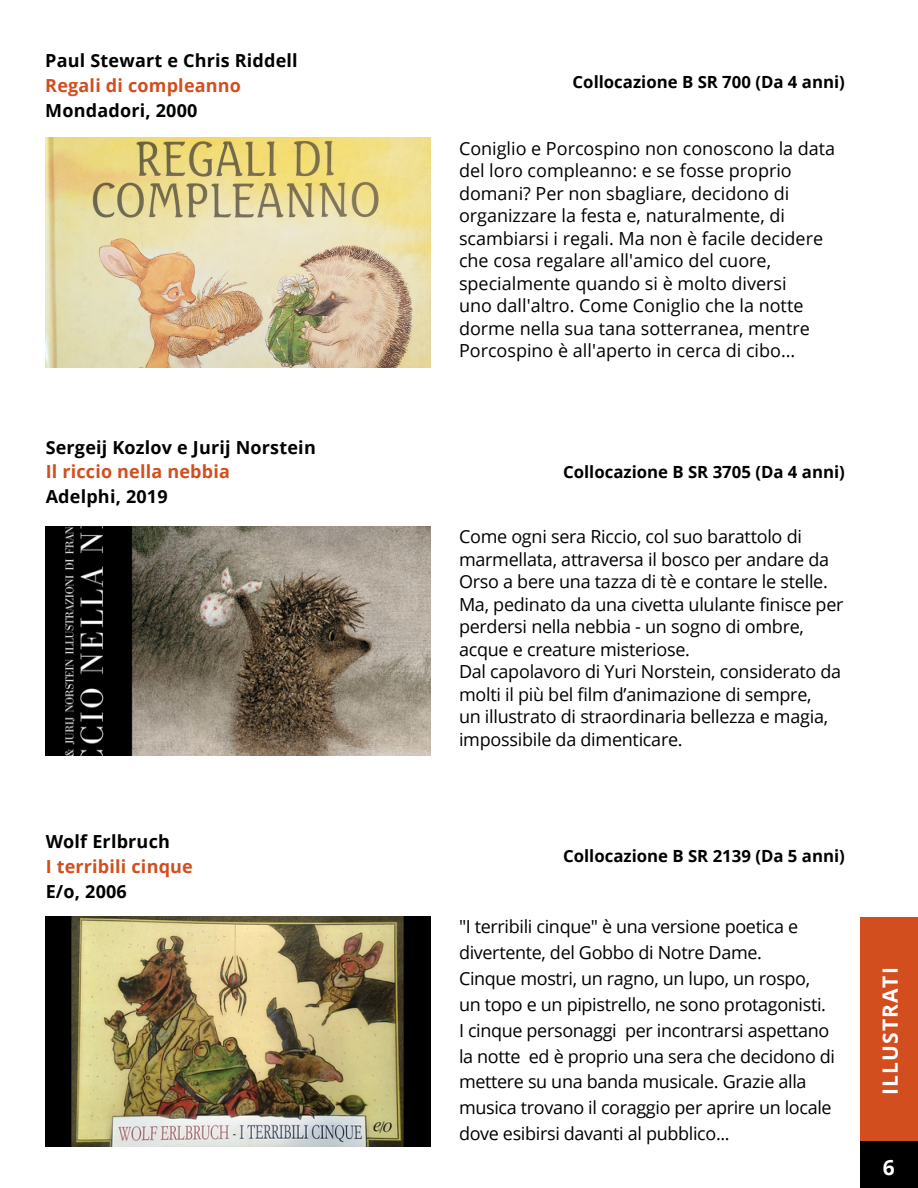
<style>
.page{position:relative;width:918px;height:1188px;background:#fff}
.page>*{position:absolute;margin:0;border:0;box-sizing:border-box;transform-origin:0 0}
.t1{font:700 21px "Open Sans";letter-spacing:.05em;color:#fff}
.t2{font:18px/22.5px "Open Sans";letter-spacing:-.015em;color:#000}
.t3{font:700 18px "Open Sans";letter-spacing:.01em;color:#000}
.t4{font:700 18px "Open Sans";letter-spacing:.01em;color:#d24e1f}
.t5{font:700 16.8px "Open Sans";color:#000}
</style>
<div class="page">
<div style="left:861px;top:917px;width:57px;height:224px;background:#d24e1f"></div>
<div style="left:861px;top:1141px;width:57px;height:47px;background:#000"></div>
<img style="left:45px;top:138px;width:385px;height:229px">
<img style="left:45px;top:526px;width:385px;height:230px">
<img style="left:45px;top:917px;width:385px;height:229px">
<p class="t3" style="left:45px;top:48px;width:254px">Paul Stewart e Chris Riddell</p>
<p class="t4" style="left:45px;top:73px;width:197px">Regali di compleanno</p>
<p class="t3" style="left:45px;top:97px;width:154px">Mondadori, 2000</p>
<p class="t3" style="left:46px;top:434px;width:272px">Sergeij Kozlov e Jurij Norstein</p>
<p class="t4" style="left:46px;top:459px;width:186px">Il riccio nella nebbia</p>
<p class="t3" style="left:46px;top:484px;width:124px">Adelphi, 2019</p>
<p class="t3" style="left:46px;top:829px;width:126px">Wolf Erlbruch</p>
<p class="t4" style="left:46px;top:854px;width:149px">I terribili cinque</p>
<p class="t3" style="left:46px;top:879px;width:83px">E/o, 2006</p>
<p class="t5" style="left:573px;top:70px;width:274px">Collocazione B SR 700 (Da 4 anni)</p>
<p class="t2" style="left:459px;top:137px;width:378px">Coniglio e Porcospino non conoscono la data del loro compleanno: e se fosse proprio domani? Per non sbagliare, decidono di organizzare la festa e, naturalmente, di scambiarsi i regali. Ma non è facile decidere che cosa regalare all'amico del cuore, specialmente quando si è molto diversi<br>uno dall'altro. Come Coniglio che la notte dorme nella sua tana sotterranea, mentre Porcospino è all'aperto in cerca di cibo...</p>
<p class="t5" style="left:563px;top:461px;width:283px">Collocazione B SR 3705 (Da 4 anni)</p>
<p class="t2" style="left:459px;top:525px;width:386px">Come ogni sera Riccio, col suo barattolo di marmellata, attraversa il bosco per andare da Orso a bere una tazza di tè e contare le stelle.<br>Ma, pedinato da una civetta ululante finisce per perdersi nella nebbia - un sogno di ombre, acque e creature misteriose.<br>Dal capolavoro di Yuri Norstein, considerato da molti il più bel film d’animazione di sempre,<br>un illustrato di straordinaria bellezza e magia, impossibile da dimenticare.</p>
<p class="t5" style="left:563px;top:844px;width:283px">Collocazione B SR 2139 (Da 5 anni)</p>
<p class="t2" style="left:459px;top:913px;width:378px;line-height:25.8px">"I terribili cinque" è una versione poetica e divertente, del Gobbo di Notre Dame.<br>Cinque mostri, un ragno, un lupo, un rospo, un topo e un pipistrello, ne sono protagonisti.<br>I cinque personaggi per incontrarsi aspettano la notte ed è proprio una sera che decidono di mettere su una banda musicale. Grazie alla musica trovano il coraggio per aprire un locale dove esibirsi davanti al pubblico...</p>
<p class="t1" style="left:875px;top:1095px;width:129px;rotate:-90deg">ILLUSTRATI</p>
<p class="t1" style="left:883px;top:1153px;width:13px">6</p>
</div>
